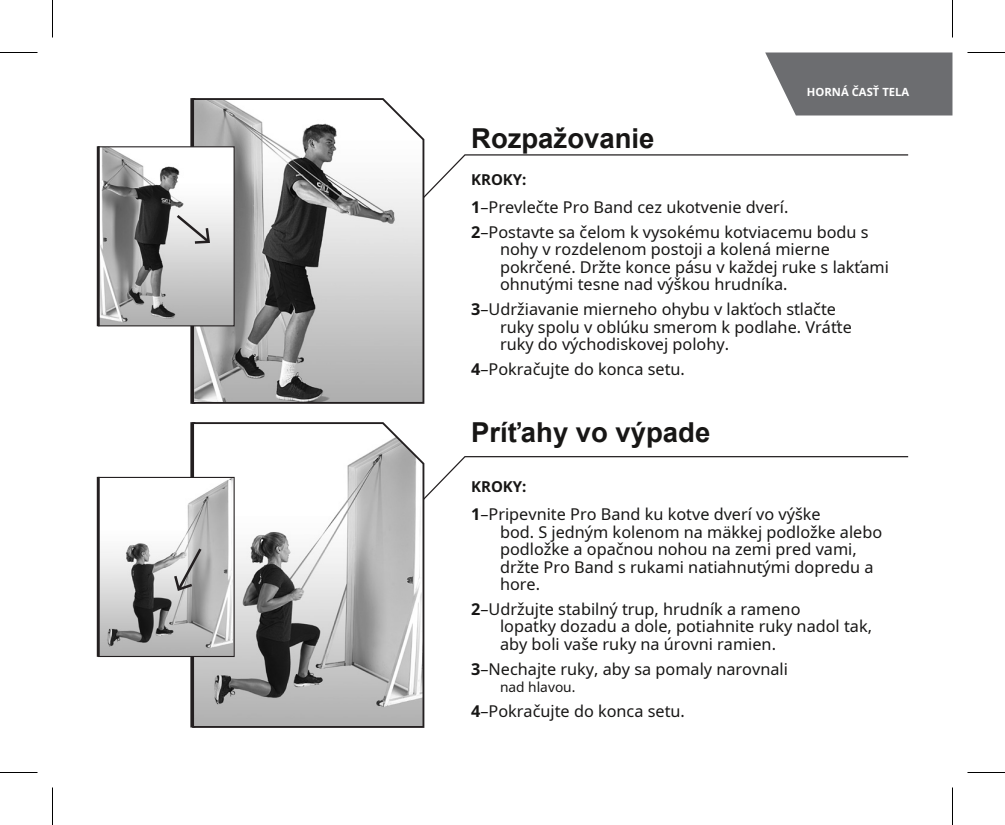
<style>
.page{position:relative;width:1005px;height:825px;background:#fff}
.page>*{position:absolute;margin:0;border:0;box-sizing:border-box;transform-origin:0 0}
.t1{font:700 27.5px "Arial";color:#171615}
.t2{font:16.25px/17.5px "Noto Sans";color:#171615}
.t3{font:700 15px "Noto Sans";color:#171615}
.t4{font:13.75px "Noto Sans";color:#171615}
.t5{font:700 11.25px "Noto Sans";color:#fff}
.s1{font-weight:700}
</style>
<div class="page">
<svg style="left:765px;top:53px;width:187px;height:63px;background:#797a7d"></svg>
<div style="left:190px;top:422px;width:5px;height:306px;background:#777575"></div>
<svg style="left:191px;top:422px;width:234px;height:306px"></svg>
<div style="left:190px;top:98px;width:5px;height:306px;background:#777575"></div>
<svg style="left:191px;top:98px;width:234px;height:306px"></svg>
<svg style="left:422px;top:455px;width:487px;height:46px"></svg>
<svg style="left:422px;top:154px;width:487px;height:45px"></svg>
<svg style="left:97px;top:146px;width:138px;height:181px"></svg>
<svg style="left:97px;top:476px;width:138px;height:182px"></svg>
<hr style="left:0;top:52px;width:37px;height:1px;background:#000">
<hr style="left:967px;top:52px;width:38px;height:1px;background:#000">
<hr style="left:0;top:772px;width:37px;height:1px;background:#000">
<hr style="left:967px;top:772px;width:38px;height:1px;background:#000">
<hr style="left:52px;top:0;width:1px;height:38px;background:#000">
<hr style="left:52px;top:788px;width:1px;height:37px;background:#000">
<hr style="left:952px;top:0;width:1px;height:38px;background:#000">
<hr style="left:952px;top:788px;width:1px;height:37px;background:#000">
<h1 class="t1" style="left:471px;top:123px;width:185px">Rozpažovanie</h1>
<p class="t5" style="left:807px;top:84px;width:104px">HORNÁ ČASŤ TELA</p>
<p class="t3" style="left:471px;top:169px;width:57px">KROKY:</p>
<p class="t2" style="left:471px;top:195px;width:399px;line-height:24.8px"><span class="s1">1</span>–Prevlečte Pro Band cez ukotvenie dverí.<br><span class="s1">2</span>–Postavte sa čelom k vysokému kotviacemu bodu s</p>
<p class="t2" style="left:500px;top:240px;width:391px">nohy v rozdelenom postoji a kolená mierne pokrčené. Držte konce pásu v každej ruke s lakťami ohnutými tesne nad výškou hrudníka.</p>
<p class="t2" style="left:500px;top:300px;width:353px;text-indent:-29px"><span class="s1">3</span>–Udržiavanie mierneho ohybu v lakťoch stlačte ruky spolu v oblúku smerom k podlahe. Vráťte ruky do východiskovej polohy.</p>
<p class="t2" style="left:471px;top:360px;width:215px"><span class="s1">4</span>–Pokračujte do konca setu.</p>
<h1 class="t1" style="left:471px;top:417px;width:241px">Príťahy vo výpade</h1>
<p class="t3" style="left:471px;top:476px;width:57px">KROKY:</p>
<p class="t2" style="left:500px;top:505px;width:384px;text-indent:-29px"><span class="s1">1</span>–Pripevnite Pro Band ku kotve dverí vo výške<br>bod. S jedným kolenom na mäkkej podložke alebo podložke a opačnou nohou na zemi pred vami, držte Pro Band s rukami natiahnutými dopredu a hore.</p>
<p class="t2" style="left:500px;top:600px;width:374px;text-indent:-29px"><span class="s1">2</span>–Udržujte stabilný trup, hrudník a rameno<br>lopatky dozadu a dole, potiahnite ruky nadol tak, aby boli vaše ruky na úrovni ramien.</p>
<p class="t2" style="left:471px;top:660px;width:318px"><span class="s1">3</span>–Nechajte ruky, aby sa pomaly narovnali</p>
<p class="t4" style="left:500px;top:677px;width:77px">nad hlavou.</p>
<p class="t2" style="left:471px;top:702px;width:215px"><span class="s1">4</span>–Pokračujte do konca setu.</p>
</div>
